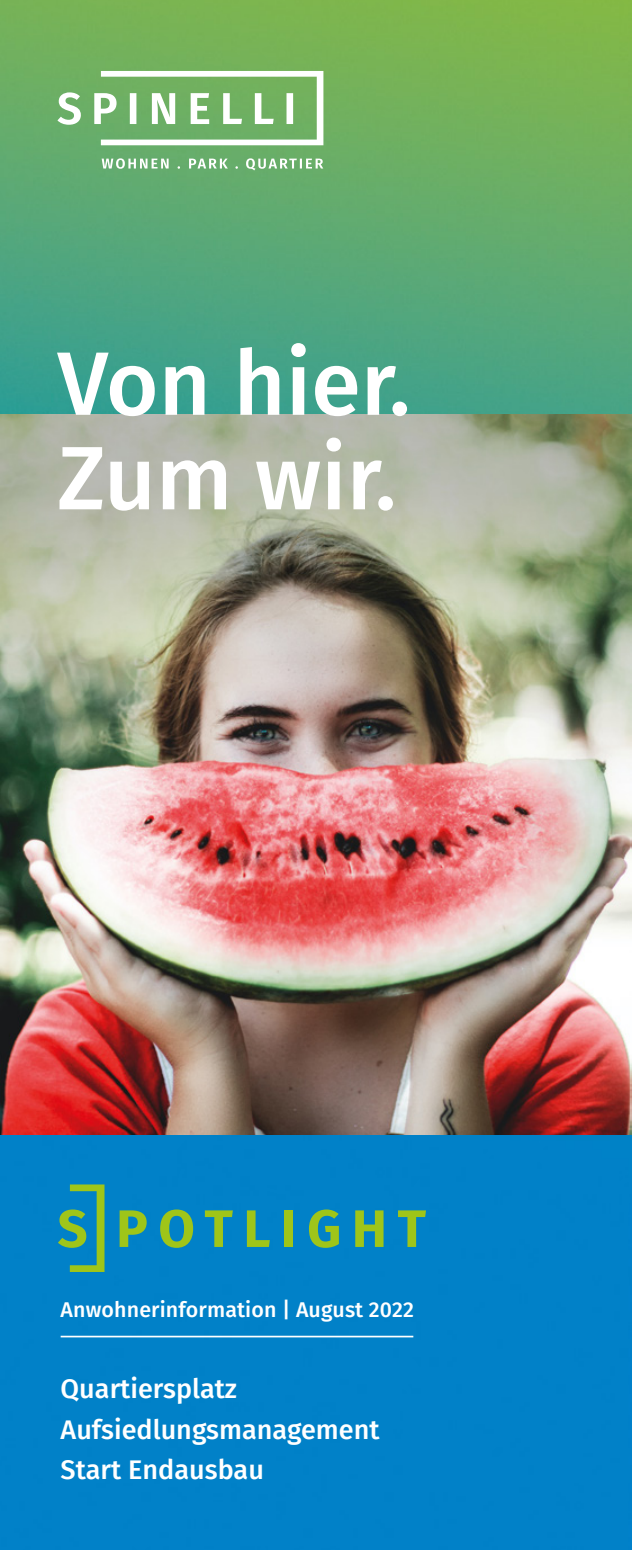
<style>
.page{position:relative;width:632px;height:1550px;background:#fff}
.page>*{position:absolute;margin:0;border:0;box-sizing:border-box;transform-origin:0 0}
.Von_hier{font:500 90px/94.5px "Fira Sans";color:#fff}
.t1{font:500 27px "Fira Sans";color:#fff}
.t2{font:500 21.38px "Fira Sans";letter-spacing:.005em;color:#fff}
</style>
<div class="page">
<img style="left:0;top:0;width:631px;height:1550px">
<svg style="left:119px;top:1210px;width:28px;height:37px"></svg>
<svg style="left:160px;top:1209px;width:33px;height:39px"></svg>
<svg style="left:205px;top:1210px;width:28px;height:37px"></svg>
<svg style="left:247px;top:1210px;width:23px;height:37px"></svg>
<div style="left:284px;top:1210px;width:9px;height:37px;background:#9fc519"></div>
<svg style="left:309px;top:1209px;width:30px;height:39px"></svg>
<svg style="left:355px;top:1210px;width:28px;height:37px"></svg>
<svg style="left:398px;top:1210px;width:28px;height:37px"></svg>
<svg style="left:58px;top:1184px;width:46px;height:88px;background:#3f9b83"></svg>
<svg style="left:57px;top:71px;width:266px;height:99px"></svg>
<img style="left:0;top:415px;width:631px;height:719px">
<hr style="left:61px;top:1336px;width:352px;height:1px;background:#fff">
<h1 class="Von_hier" style="left:57px;top:332px;width:354px">Von hier.<br>Zum wir.</h1>
<p class="t2" style="left:61px;top:1292px;width:354px">Anwohnerinformation | August 2022</p>
<p class="t1" style="left:61px;top:1367px;width:178px">Quartiersplatz</p>
<p class="t1" style="left:61px;top:1407px;width:320px">Aufsiedlungsmanagement</p>
<p class="t1" style="left:61px;top:1448px;width:205px">Start Endausbau</p>
</div>
